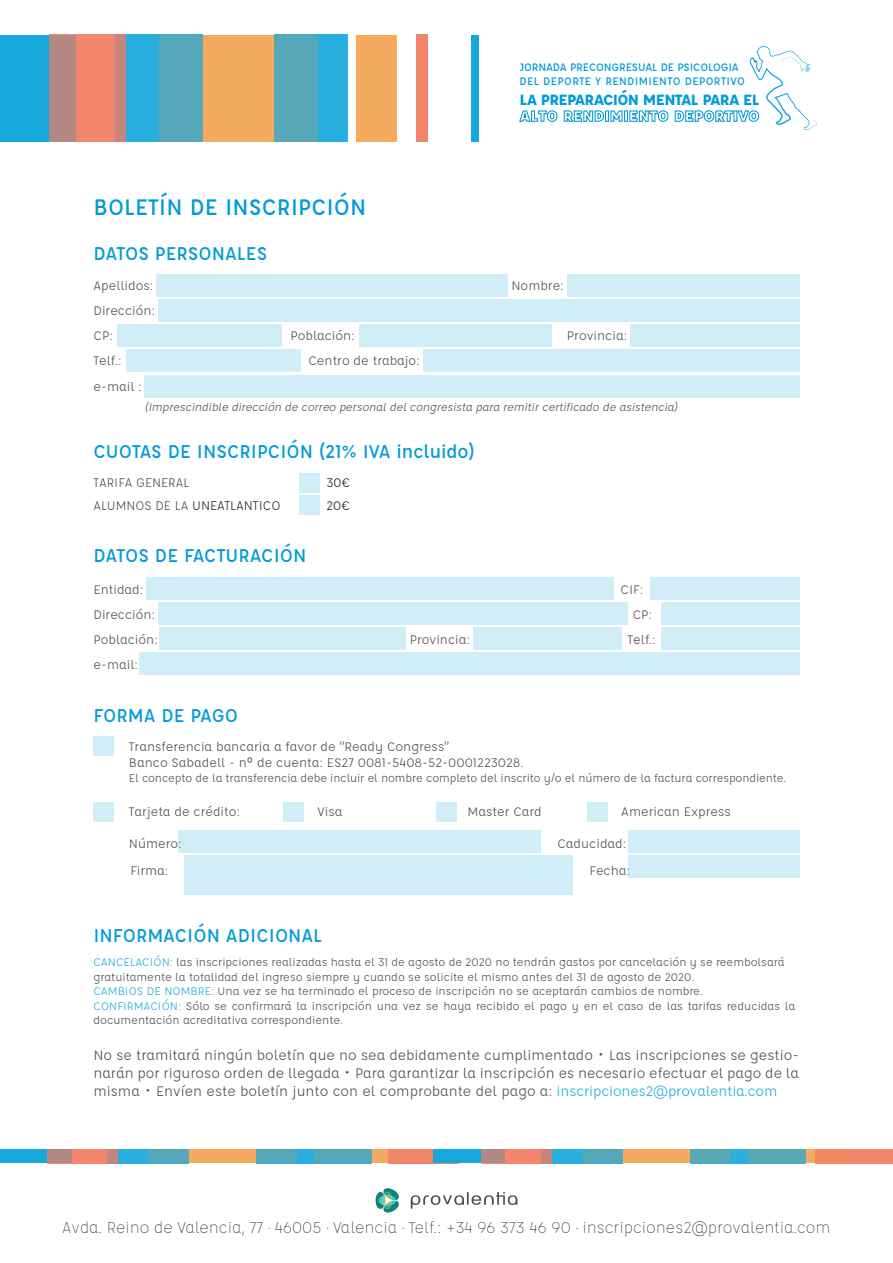
<style>
.page{position:relative;width:893px;height:1263px;background:#fff}
.page>*{position:absolute;margin:0;border:0;box-sizing:border-box;transform-origin:0 0}
.t1{font:500 24.6px "Affogato";color:#009ada}
.t2{font:500 20.25px "Affogato";color:#009ada}
.t3{font:300 17.1px "Affogato";color:#231f20}
.t4{font:700 16.2px "Affogato";letter-spacing:-.045em;color:#009ada;scale:1.06 1}
.t5{font:15px/18px "Affogato";letter-spacing:-.01em;color:#45484c;text-align:justify}
.t6{font:13.8px "Affogato";color:#231f20}
.t7{font:13.5px/25px "Affogato";color:#45484c}
.t8{font:13.5px/22.5px "Affogato";color:#111416}
.t9{font:12.15px "Affogato";letter-spacing:-.01em;color:#45484c}
.t10{font:12px/14.4px "Affogato";color:#45484c}
.t11{font:italic 12px "Affogato";color:#45484c}
.t12{font:500 11.85px/14.2px "Affogato";letter-spacing:-.01em;color:#009ada}
.s1{font-size:13.5px;color:#45484c}
.s2{font-family:"DIN"}
.s3{color:#16a8dd}
.s4{font-family:"Koz Go Pr 6 N"}
</style>
<div class="page">
<div style="left:148px;top:1149px;width:148px;height:14px;background:#f4aa5f"></div>
<div style="left:0;top:1149px;width:71px;height:14px;background:#16a8dd"></div>
<div style="left:314px;top:1149px;width:74px;height:14px;background:#f4aa5f"></div>
<svg style="left:118px;top:1149px;width:71px;height:14px"></svg>
<svg style="left:256px;top:1149px;width:116px;height:14px;fill:#56a8b8"></svg>
<svg style="left:47px;top:1149px;width:71px;height:14px"></svg>
<div style="left:388px;top:1149px;width:71px;height:14px;background:#f3856b"></div>
<div style="left:582px;top:1149px;width:148px;height:14px;background:#f4aa5f"></div>
<div style="left:434px;top:1149px;width:71px;height:14px;background:#16a8dd"></div>
<div style="left:748px;top:1149px;width:100px;height:14px;background:#f4aa5f"></div>
<svg style="left:551px;top:1149px;width:72px;height:14px"></svg>
<svg style="left:690px;top:1149px;width:116px;height:14px;fill:#59a8b6"></svg>
<svg style="left:481px;top:1149px;width:70px;height:14px"></svg>
<svg style="left:816px;top:1149px;width:77px;height:14px"></svg>
<div style="left:159px;top:35px;width:159px;height:106px;background:#f4aa5f"></div>
<div style="left:0;top:35px;width:76px;height:106px;background:#16a8dd"></div>
<div style="left:356px;top:35px;width:40px;height:106px;background:#f4aa5f"></div>
<svg style="left:126px;top:35px;width:77px;height:106px;fill:#54a8b9"></svg>
<svg style="left:275px;top:35px;width:73px;height:106px;fill:#56a8b8"></svg>
<svg style="left:50px;top:35px;width:76px;height:106px;fill:#f3866c"></svg>
<div style="left:416px;top:35px;width:12px;height:106px;background:#f3856b"></div>
<div style="left:471px;top:35px;width:7px;height:106px;background:#16a8dd"></div>
<svg style="left:375px;top:1188px;width:24px;height:24px"></svg>
<svg style="left:411px;top:1192px;width:106px;height:17px"></svg>
<svg style="left:519px;top:110px;width:104px;height:12px"></svg>
<div style="left:624px;top:110px;width:4px;height:12px;border:1px solid #009ada"></div>
<svg style="left:629px;top:46px;width:188px;height:84px"></svg>
<div style="left:146px;top:577px;width:468px;height:23px;background:#d1edf8"></div>
<div style="left:650px;top:577px;width:150px;height:23px;background:#d1edf8"></div>
<div style="left:158px;top:602px;width:469px;height:23px;background:#d1edf8"></div>
<div style="left:661px;top:627px;width:139px;height:23px;background:#d1edf8"></div>
<div style="left:139px;top:652px;width:661px;height:23px;background:#d1edf8"></div>
<div style="left:473px;top:627px;width:148px;height:23px;background:#d1edf8"></div>
<div style="left:159px;top:627px;width:247px;height:23px;background:#d1edf8"></div>
<div style="left:661px;top:602px;width:139px;height:23px;background:#d1edf8"></div>
<div style="left:156px;top:274px;width:351px;height:23px;background:#d1edf8"></div>
<div style="left:567px;top:274px;width:233px;height:23px;background:#d1edf8"></div>
<div style="left:159px;top:299px;width:641px;height:23px;background:#d1edf8"></div>
<div style="left:117px;top:325px;width:165px;height:22px;background:#d1edf8"></div>
<div style="left:630px;top:325px;width:170px;height:22px;background:#d1edf8"></div>
<div style="left:359px;top:325px;width:192px;height:22px;background:#d1edf8"></div>
<div style="left:126px;top:350px;width:175px;height:22px;background:#d1edf8"></div>
<div style="left:423px;top:350px;width:377px;height:22px;background:#d1edf8"></div>
<div style="left:145px;top:375px;width:655px;height:22px;background:#d1edf8"></div>
<div style="left:178px;top:830px;width:363px;height:23px;background:#d1edf8"></div>
<div style="left:628px;top:830px;width:172px;height:23px;background:#d1edf8"></div>
<div style="left:184px;top:855px;width:389px;height:40px;background:#d1edf8"></div>
<div style="left:628px;top:855px;width:172px;height:23px;background:#d1edf8"></div>
<div style="left:93px;top:737px;width:21px;height:19px;background:#d1edf8"></div>
<div style="left:93px;top:802px;width:21px;height:20px;background:#d1edf8"></div>
<div style="left:436px;top:802px;width:21px;height:20px;background:#d1edf8"></div>
<div style="left:587px;top:802px;width:21px;height:20px;background:#d1edf8"></div>
<div style="left:283px;top:802px;width:21px;height:20px;background:#d1edf8"></div>
<div style="left:299px;top:473px;width:21px;height:20px;background:#d1edf8"></div>
<div style="left:299px;top:495px;width:21px;height:20px;background:#d1edf8"></div>
<h1 class="t1" style="left:93px;top:191px;width:274px">BOLETÍN DE INSCRIPCIÓN</h1>
<p class="t12" style="left:519px;top:60px;width:227px">JORNADA PRECONGRESUAL DE PSICOLOGIA<br>DEL DEPORTE Y RENDIMIENTO DEPORTIVO</p>
<h3 class="t4" style="left:519px;top:89px;width:228px">LA PREPARACIÓN MENTAL PARA EL</h3>
<h2 class="t2" style="left:93px;top:240px;width:175px">DATOS PERSONALES</h2>
<p class="t7" style="left:93px;top:273px;width:61px">Apellidos:</p>
<p class="t7" style="left:511px;top:273px;width:54px">Nombre:</p>
<p class="t7" style="left:93px;top:298px;width:63px">Dirección:</p>
<p class="t7" style="left:290px;top:323px;width:66px">Población:</p>
<p class="t7" style="left:567px;top:323px;width:62px">Provincia:</p>
<p class="t7" style="left:308px;top:348px;width:113px">Centro de trabajo:</p>
<p class="t7" style="left:93px;top:374px;width:50px">e-mail :</p>
<p class="t11" style="left:145px;top:400px;width:537px">(Imprescindible dirección de correo personal delcongresista para remitircertificado de asistencia)</p>
<p class="t7" style="left:93px;top:323px;width:30px">CP:<br>Telf.:</p>
<h2 class="t2" style="left:93px;top:439px;width:383px">CUOTAS DE INSCRIPCIÓN (21% IVA incluido)</h2>
<p class="t7" style="left:93px;top:470px;width:97px">TARIFA GENERAL</p>
<p class="t6" style="left:93px;top:496px;width:189px"><span class="s1">ALUMNOS DE LA</span> UNEATLANTICO</p>
<p class="t8" style="left:326px;top:471px;width:25px">30€<br>20€</p>
<h2 class="t2" style="left:93px;top:543px;width:215px">DATOS DE FACTURACIÓN</h2>
<p class="t7" style="left:93px;top:577px;width:51px">Entidad:</p>
<p class="t7" style="left:620px;top:577px;width:24px">CIF:</p>
<p class="t7" style="left:93px;top:602px;width:63px">Dirección:</p>
<p class="t7" style="left:633px;top:602px;width:21px">CP:</p>
<p class="t7" style="left:93px;top:627px;width:66px">Población:</p>
<p class="t7" style="left:410px;top:627px;width:62px">Provincia:</p>
<p class="t7" style="left:628px;top:627px;width:30px">Telf.:</p>
<p class="t7" style="left:93px;top:652px;width:46px">e-mail:</p>
<h2 class="t2" style="left:93px;top:702px;width:146px">FORMA DE PAGO</h2>
<p class="t7" style="left:129px;top:738px;width:396px;line-height:16.2px">Transferencia bancaria a favor de “Ready Congress”<br>Banco Sabadell - n<span class="s2">º</span> de cuenta: ES27 0081-5408-52-0001223028.</p>
<p class="t9" style="left:129px;top:770px;width:659px">El concepto de la transferencia debe incluir el nombre completo del inscrito y/o el número de la factura correspondiente.</p>
<p class="t7" style="left:129px;top:799px;width:113px">Tarjeta de crédito:</p>
<p class="t7" style="left:318px;top:799px;width:26px">Visa</p>
<p class="t7" style="left:467px;top:799px;width:76px">Master Card</p>
<p class="t7" style="left:621px;top:799px;width:111px">American Express</p>
<p class="t7" style="left:129px;top:830px;width:54px">Número:</p>
<p class="t7" style="left:557px;top:830px;width:70px">Caducidad:</p>
<p class="t7" style="left:130px;top:858px;width:39px">Firma:</p>
<p class="t7" style="left:590px;top:858px;width:42px">Fecha:</p>
<h2 class="t2" style="left:93px;top:922px;width:230px">INFORMACIÓN ADICIONAL</h2>
<p class="t10" style="left:93px;top:955px;width:703px"><span class="s3">CANCELACIÓN:</span> las inscripciones realizadas hasta el 31 de agosto de 2020 no tendrán gastos por cancelación y se reembolsará gratuitamente la totalidad del ingreso siempre y cuando se solicite el mismo antes del 31 de agosto de 2020.<br><span class="s3">CAMBIOS DE NOMBRE:</span> Una vez se ha terminado el proceso de inscripción no se aceptarán cambios de nombre.<br><span class="s3">CONFIRMACIÓN:</span> Sólo se confirmará la inscripción una vez se haya recibido el pago y en el caso de las tarifas reducidas la documentación acreditativa correspondiente.</p>
<p class="t5" style="left:93px;top:1046px;width:707px">No se tramitará ningún boletín que no sea debidamente cumplimentado <span class="s4">･</span> Las inscripciones se gestio&shy;narán por riguroso orden de llegada <span class="s4">･</span> Para garantizar la inscripción es necesario efectuar el pago de la misma <span class="s4">･</span> Envíen este boletín junto con el comprobante del pago a: <span class="s3">inscripciones2@provalentia.com</span></p>
<h3 class="t3" style="left:62px;top:1217px;width:770px">Avda. Reino de Valencia, 77 · 46005 · Valencia · Telf.: +34 96 373 46 90 · inscripciones2@provalentia.com</h3>
</div>
